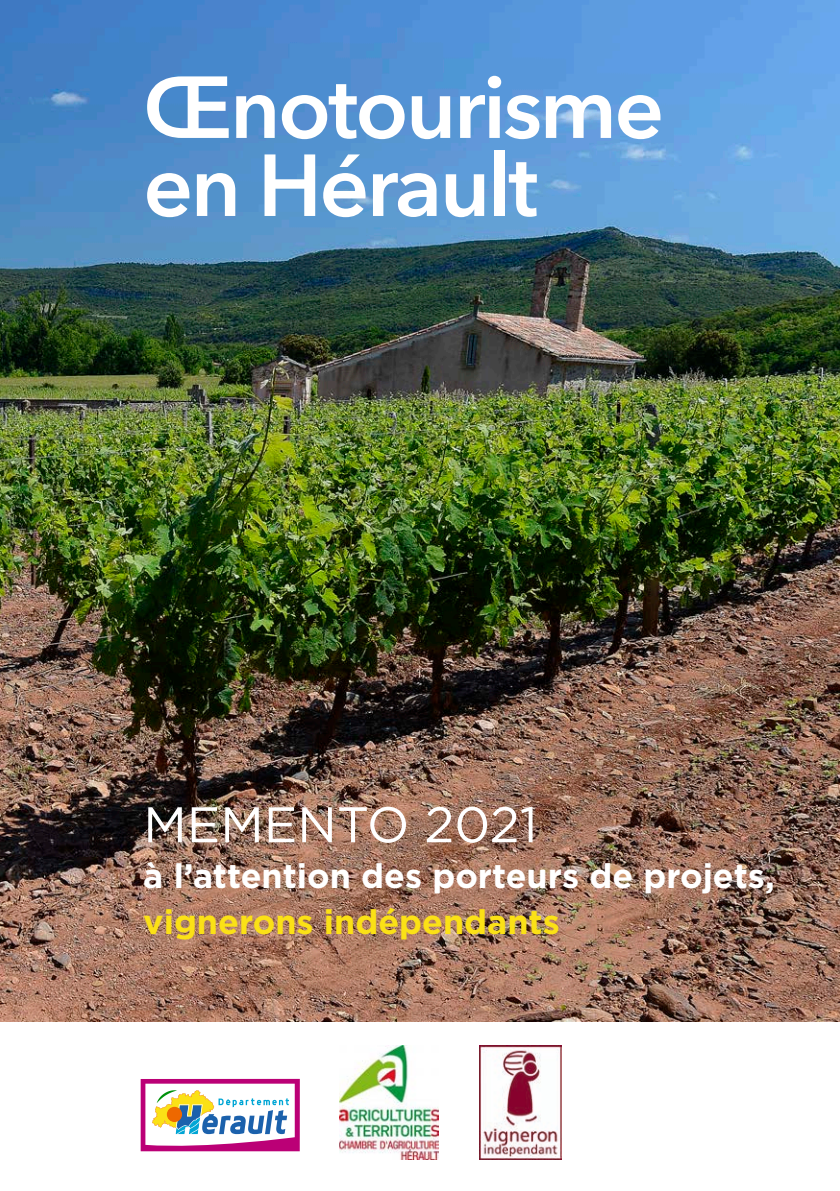
<style>
.page{position:relative;width:840px;height:1191px;background:#fff}
.page>*{position:absolute;margin:0;border:0;box-sizing:border-box;transform-origin:0 0}
.t1{font:600 86.8px/78px "Avenir Next";letter-spacing:-.03em;color:#fff}
.t2{font:50px "Gotham";color:#fff}
.t3{font:700 34px "Gotham";color:#fff}
.t4{font:700 34px "Gotham";color:#fbe116}
</style>
<div class="page">
<img style="left:0;top:0;width:839px;height:1021px">
<img style="left:339px;top:1045px;width:99px;height:114px">
<img style="left:479px;top:1045px;width:82px;height:114px">
<div style="left:141px;top:1078px;width:159px;height:73px;background:#bb0076"></div>
<svg style="left:145px;top:1083px;width:149px;height:63px;background:#d0d3d4"></svg>
<div style="left:167px;top:1106px;width:15px;height:16px;background:#ee6800;border-radius:50%"></div>
<h1 class="t1" style="left:143px;top:66px;width:522px">Œnotourisme en Hérault</h1>
<h2 class="t2" style="left:143px;top:792px;width:395px">MEMENTO 2021</h2>
<p class="t3" style="left:143px;top:853px;width:632px">à l’attention des porteurs de projets,</p>
<p class="t4" style="left:143px;top:899px;width:418px">vignerons indépendants</p>
</div>
